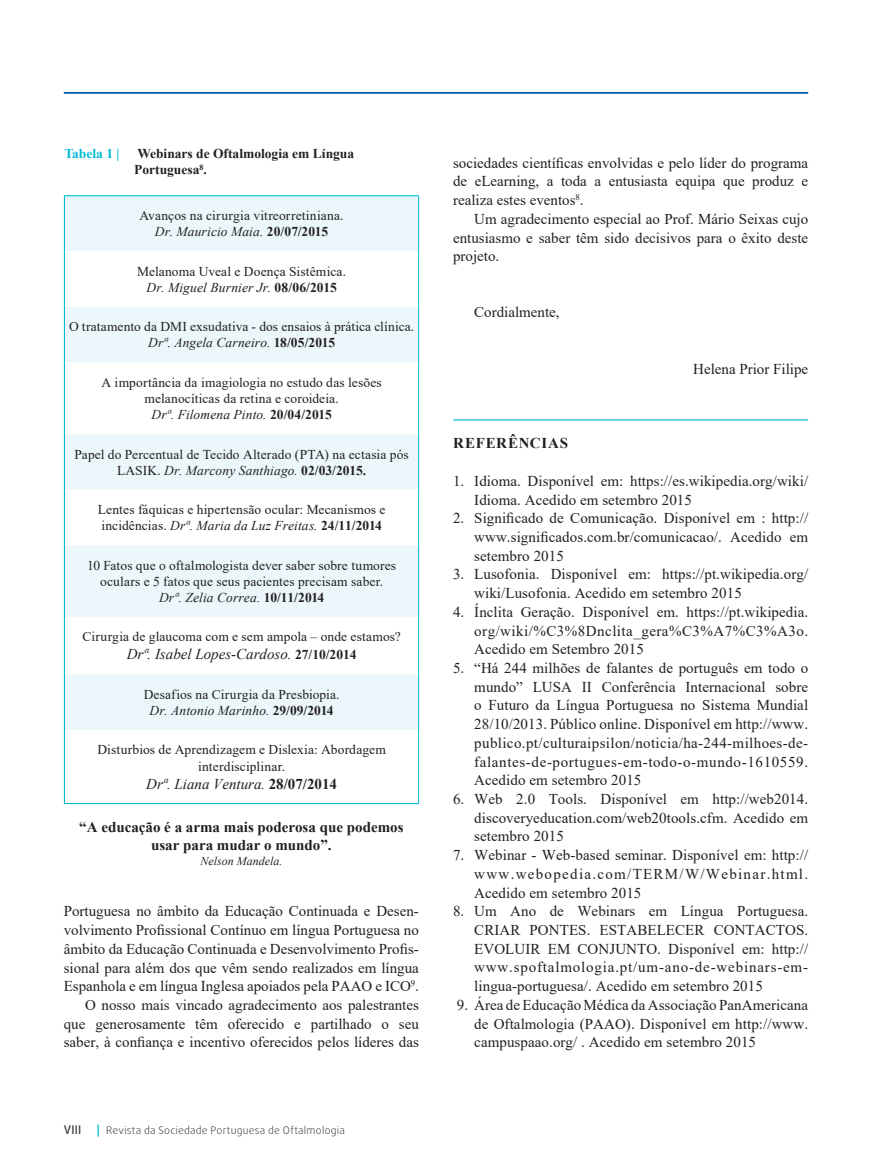
<style>
.page{position:relative;width:872px;height:1170px;background:#fff}
.page>*{position:absolute;margin:0;border:0;box-sizing:border-box;transform-origin:0 0}
.t1{font:15px/18.8px "Times New Roman";color:#231f20;text-align:justify}
.t2{font:700 15px/18px "Times New Roman";color:#231f20;text-align:center}
.t3{font:italic 15px "Times New Roman";color:#231f20}
.t4{font:13.5px/16.2px "Times New Roman";letter-spacing:.01em;color:#231f20;text-align:center}
.t5{font:700 13.5px/16.2px "Times New Roman";color:#231f20}
.t6{font:700 13.5px "Times New Roman";color:#00bbd7}
.t7{font:italic 12px "Times New Roman";color:#231f20}
.t8{font:500 12px "Daxline Pro";color:#414142}
.t9{font:300 10.5px "Daxline Pro";letter-spacing:.025em;color:#414142}
.s1{font-style:italic}
.s2{font-weight:700}
.s3{font-weight:700;font-style:normal;font-size:13.5px}
.s4{font-weight:700;font-style:normal}
.s5{font-weight:500;font-size:12px;color:#00bbd7}
</style>
<div class="page">
<hr style="left:64px;top:92px;width:744px;height:2px;background:#005ba8">
<div style="left:65px;top:196px;width:353px;height:55px;background:#ebf7fb"></div>
<svg style="left:65px;top:307px;width:353px;height:423px;fill:#ebf7fb"></svg>
<hr style="left:418px;top:196px;width:1px;height:55px;background:#00bbd7">
<hr style="left:418px;top:251px;width:1px;height:56px;background:#00bbd7">
<hr style="left:418px;top:307px;width:1px;height:55px;background:#00bbd7">
<hr style="left:418px;top:362px;width:1px;height:72px;background:#00bbd7">
<hr style="left:418px;top:434px;width:1px;height:55px;background:#00bbd7">
<hr style="left:418px;top:489px;width:1px;height:56px;background:#00bbd7">
<hr style="left:418px;top:545px;width:1px;height:72px;background:#00bbd7">
<hr style="left:418px;top:617px;width:1px;height:57px;background:#00bbd7">
<hr style="left:418px;top:674px;width:1px;height:56px;background:#00bbd7">
<hr style="left:418px;top:730px;width:1px;height:72px;background:#00bbd7">
<hr style="left:64px;top:196px;width:1px;height:55px;background:#00bbd7">
<hr style="left:64px;top:251px;width:1px;height:56px;background:#00bbd7">
<hr style="left:64px;top:307px;width:1px;height:55px;background:#00bbd7">
<hr style="left:64px;top:362px;width:1px;height:72px;background:#00bbd7">
<hr style="left:64px;top:434px;width:1px;height:55px;background:#00bbd7">
<hr style="left:64px;top:489px;width:1px;height:56px;background:#00bbd7">
<hr style="left:64px;top:545px;width:1px;height:72px;background:#00bbd7">
<hr style="left:64px;top:617px;width:1px;height:57px;background:#00bbd7">
<hr style="left:64px;top:674px;width:1px;height:56px;background:#00bbd7">
<hr style="left:64px;top:730px;width:1px;height:72px;background:#00bbd7">
<hr style="left:64px;top:802px;width:70px;height:2px;background:#00bbd7">
<hr style="left:134px;top:802px;width:285px;height:2px;background:#00bbd7">
<hr style="left:64px;top:195px;width:70px;height:1px;background:#00bbd7">
<hr style="left:134px;top:195px;width:285px;height:1px;background:#00bbd7">
<hr style="left:453px;top:419px;width:355px;height:1px;background:#00bbd7">
<p class="t6" style="left:64px;top:144px;width:56px">Tabela 1 |</p>
<p class="t5" style="left:134px;top:145px;width:221px">Webinars de Oftalmologia em Língua<br>Portuguesa<sup>8</sup>.</p>
<p class="t4" style="left:139px;top:207px;width:206px">Avanços na cirurgia vitreorretiniana.<br><span class="s1">Dr. Mauricio Maia.</span> <span class="s2">20/07/2015</span></p>
<p class="t4" style="left:137px;top:262px;width:210px">Melanoma Uveal e Doença Sistêmica.<br><span class="s1">Dr. Miguel Burnier Jr.</span> <span class="s2">08/06/2015</span></p>
<p class="t4" style="left:69px;top:318px;width:347px">O tratamento da DMI exsudativa - dos ensaios à prática clínica.<br><span class="s1">Drª. Angela Carneiro.</span> <span class="s2">18/05/2015</span></p>
<p class="t4" style="left:101px;top:373px;width:282px">A importância da imagiologia no estudo das lesões melanocíticas da retina e coroideia.<br><span class="s1">Drª. Filomena Pinto.</span> <span class="s2">20/04/2015</span></p>
<p class="t4" style="left:74px;top:445px;width:336px">Papel do Percentual de Tecido Alterado (PTA) na ectasia pós<br>LASIK. <span class="s1">Dr. Marcony Santhiago.</span> <span class="s2">02/03/2015.</span></p>
<p class="t4" style="left:98px;top:501px;width:289px;text-align:left">Lentes fáquicas e hipertensão ocular: Mecanismos e incidências. <span class="s1">Drª. Maria da Luz Freitas.</span> <span class="s2">24/11/2014</span></p>
<p class="t4" style="left:87px;top:556px;width:310px">10 Fatos que o oftalmologista dever saber sobre tumores oculars e 5 fatos que seus pacientes precisam saber.<br><span class="s1">Drª. Zelia Correa.</span> <span class="s2">10/11/2014</span></p>
<p class="t4" style="left:82px;top:628px;width:320px">Cirurgia de glaucoma com e sem ampola – onde estamos?</p>
<p class="t3" style="left:127px;top:644px;width:231px">Drª. Isabel Lopes-Cardoso. <span class="s3">27/10/2014</span></p>
<p class="t4" style="left:144px;top:685px;width:197px">Desafios na Cirurgia da Presbiopia.<br><span class="s1">Dr. Antonio Marinho.</span> <span class="s2">29/09/2014</span></p>
<p class="t4" style="left:97px;top:741px;width:290px">Disturbios de Aprendizagem e Dislexia: Abordagem interdisciplinar.</p>
<p class="t3" style="left:146px;top:773px;width:192px">Drª. Liana Ventura. <span class="s4">28/07/2014</span></p>
<p class="t2" style="left:79px;top:817px;width:326px">“A educação é a arma mais poderosa que podemos usar para mudar o mundo”.</p>
<p class="t7" style="left:200px;top:852px;width:83px">Nelson Mandela.</p>
<p class="t1" style="left:64px;top:901px;width:357px;text-align:right">Portuguesa no âmbito da Educação Continuada e Desen&shy;volvimento Profissional Contínuo em língua Portuguesa no âmbito da Educação Continuada e Desenvolvimento Profis&shy;sional para além dos que vêm sendo realizados em língua Espanhola e em língua Inglesa apoiados pela PAAO e ICO<sup>9</sup>.<br>O nosso mais vincado agradecimento aos palestrantes que generosamente têm oferecido e partilhado o seu saber, à confiança e incentivo oferecidos pelos líderes das</p>
<p class="t8" style="left:64px;top:1121px;width:19px">VIII</p>
<p class="t9" style="left:97px;top:1122px;width:249px"><span class="s5">|</span> Revista da Sociedade Portuguesa de Oftalmologia</p>
<p class="t1" style="left:453px;top:153px;width:357px">sociedades científicas envolvidas e pelo líder do programa de eLearning, a toda a entusiasta equipa que produz e realiza estes eventos<sup>8</sup>.</p>
<p class="t1" style="left:453px;top:209px;width:357px;text-indent:21px">Um agradecimento especial ao Prof. Mário Seixas cujo entusiasmo e saber têm sido decisivos para o êxito deste projeto.</p>
<p class="t1" style="left:474px;top:302px;width:87px">Cordialmente,</p>
<p class="t1" style="left:693px;top:358px;width:116px">Helena Prior Filipe</p>
<p class="t2" style="left:453px;top:434px;width:88px">Referência</p>
<p class="t2" style="left:560px;top:434px;width:10px">s</p>
<p class="t1" style="left:474px;top:471px;width:335px;text-indent:-21px">1. Idioma. Disponível em: https://es.wikipedia.org/wiki/<br>Idioma. Acedido em setembro 2015</p>
<p class="t1" style="left:474px;top:508px;width:335px;text-indent:-21px">2. Significado de Comunicação. Disponível em : http:// www.significados.com.br/comunicacao/. Acedido em setembro 2015</p>
<p class="t1" style="left:474px;top:564px;width:335px;text-indent:-21px">3. Lusofonia. Disponível em: https://pt.wikipedia.org/ wiki/Lusofonia. Acedido em setembro 2015</p>
<p class="t1" style="left:474px;top:602px;width:335px;text-indent:-21px">4. Ínclita Geração. Disponível em. https://pt.wikipedia. org/wiki/%C3%8Dnclita_gera%C3%A7%C3%A3o.<br>Acedido em Setembro 2015</p>
<p class="t1" style="left:474px;top:658px;width:335px;text-indent:-21px">5. “Há 244 milhões de falantes de português em todo o mundo” LUSA II Conferência Internacional sobre o Futuro da Língua Portuguesa no Sistema Mundial 28/10/2013. Público online. Disponível em http://www. publico.pt/culturaipsilon/noticia/ha-244-milhoes-de&shy;falantes-de-portugues-em-todo-o-mundo-1610559.<br>Acedido em setembro 2015</p>
<p class="t1" style="left:474px;top:789px;width:335px;text-indent:-21px">6. Web 2.0 Tools. Disponível em http://web2014. discoveryeducation.com/web20tools.cfm. Acedido em setembro 2015</p>
<p class="t1" style="left:474px;top:845px;width:335px;text-indent:-21px">7. Webinar - Web-based seminar. Disponível em: http:// www.webopedia.com/TERM/W/Webinar.html.<br>Acedido em setembro 2015</p>
<p class="t1" style="left:474px;top:901px;width:335px;text-indent:-21px">8. Um Ano de Webinars em Língua Portuguesa.<br>CRIAR PONTES. ESTABELECER CONTACTOS.<br>EVOLUIR EM CONJUNTO. Disponível em: http:// www.spoftalmologia.pt/um-ano-de-webinars-em&shy;lingua-portuguesa/. Acedido em setembro 2015</p>
<p class="t1" style="left:474px;top:994px;width:335px;text-indent:-17px">9. Área de Educação Médica da Associação PanAmericana de Oftalmologia (PAAO). Disponível em http://www. campuspaao.org/ . Acedido em setembro 2015</p>
</div>
